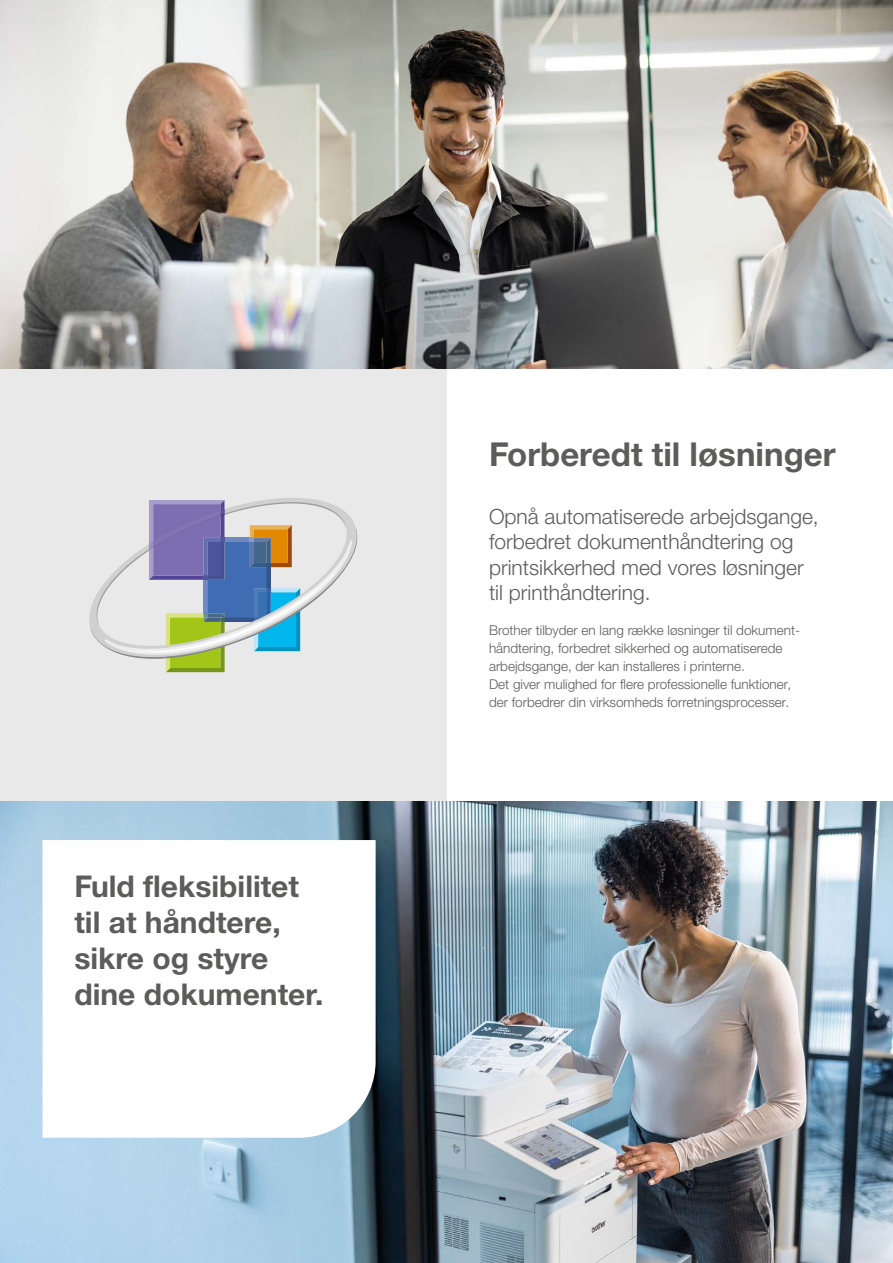
<style>
.page{position:relative;width:893px;height:1263px;background:#fff}
.page>*{position:absolute;margin:0;border:0;box-sizing:border-box;transform-origin:0 0}
.t1{font:700 33px "Helvetica Neue LTW1 G";color:#5c5c5b}
.t2{font:700 30px/36px "Helvetica Neue LTW1 G";color:#5c5c5b}
.t3{font:300 21px/25.5px "Helvetica Neue LTW1 G";color:#5c5c5b}
.t4{font:300 13.5px/18px "Helvetica Neue LTW1 G";color:#5c5c5b}
</style>
<div class="page">
<div style="left:0;top:369px;width:446px;height:432px;background:#e9e9e9"></div>
<img style="left:0;top:0;width:893px;height:369px">
<svg style="left:89px;top:498px;width:269px;height:174px"></svg>
<img style="left:0;top:801px;width:893px;height:462px">
<svg style="left:43px;top:840px;width:333px;height:298px"></svg>
<h2 class="t2" style="left:74px;top:868px;width:251px">Fuld fleksibilitet til at håndtere, sikre og styre dine dokumenter.</h2>
<h1 class="t1" style="left:489px;top:434px;width:348px">Forberedt til løsninger</h1>
<h3 class="t3" style="left:489px;top:503px;width:331px">Opnå automatiserede arbejdsgange, forbedret dokumenthåndtering og printsikkerhed med vores løsninger til printhåndtering.</h3>
<p class="t4" style="left:489px;top:621px;width:312px">Brother tilbyder en lang række løsninger til dokument&shy;håndtering, forbedret sikkerhed og automatiserede arbejdsgange, der kan installeres i printerne.<br>Det giver mulighed for flere professionelle funktioner, der forbedrer din virksomheds forretningsprocesser.</p>
</div>
